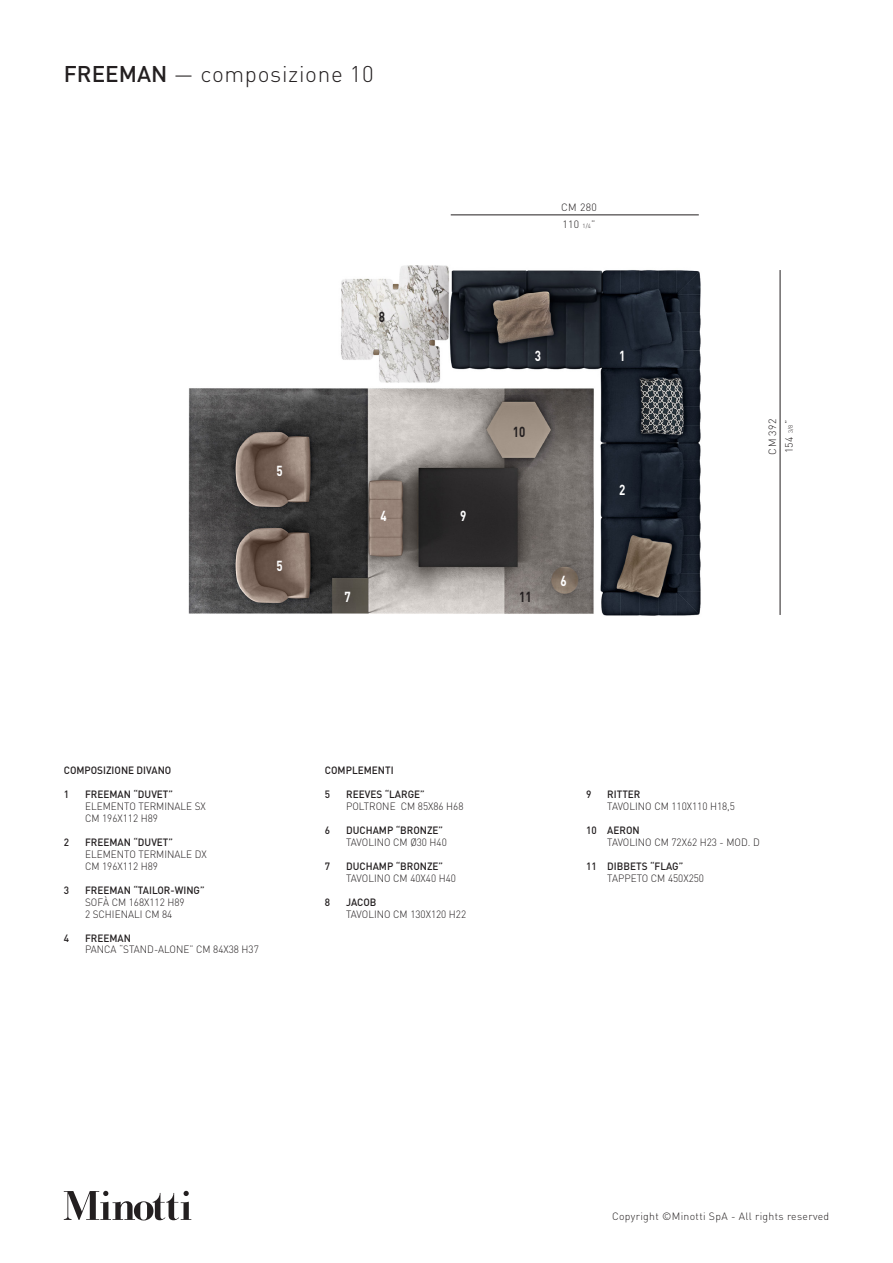
<style>
.page{position:relative;width:893px;height:1263px;background:#fff}
.page>*{position:absolute;margin:0;border:0;box-sizing:border-box;transform-origin:0 0}
.t1{font:300 22.5px "DIN";letter-spacing:.03em;color:#231f20}
.t2{font:700 14.4px "DIN";color:#fff;scale:.8 1}
.t3{font:700 14.4px "DIN";color:#231f20;scale:.8 1}
.t4{font:300 10.5px "DIN";color:#231f20;scale:.95 1}
.t5{font:500 10.5px "DIN";color:#231f20;scale:.95 1}
.t6{font:300 10.5px "DIN";letter-spacing:.03em;color:#231f20}
.t7{font:300 10.5px "DIN";color:#231f20}
.s1{font-weight:500}
.s2{font-size:6px}
</style>
<div class="page">
<svg style="left:64px;top:1191px;width:127px;height:29px"></svg>
<hr style="left:780px;top:270px;width:1px;height:345px;background:#231f20">
<hr style="left:451px;top:215px;width:248px;height:1px;background:#231f20">
<img style="left:188px;top:265px;width:513px;height:351px">
<p class="t1" style="left:64px;top:60px;width:311px"><span class="s1">FREEMAN</span> — composizione 10</p>
<p class="t2" style="left:276px;top:461px;width:9px">5</p>
<p class="t2" style="left:276px;top:556px;width:9px">5</p>
<p class="t3" style="left:379px;top:308px;width:9px">8</p>
<p class="t2" style="left:344px;top:587px;width:9px">7</p>
<p class="t2" style="left:381px;top:507px;width:9px">4</p>
<p class="t2" style="left:460px;top:507px;width:9px">9</p>
<p class="t7" style="left:561px;top:201px;width:37px">CM 280</p>
<p class="t7" style="left:562px;top:217px;width:35px">110 <span class="s2">1/4</span>”</p>
<p class="t2" style="left:535px;top:347px;width:9px">3</p>
<p class="t2" style="left:619px;top:347px;width:9px">1</p>
<p class="t3" style="left:513px;top:422px;width:17px">10</p>
<p class="t2" style="left:619px;top:481px;width:9px">2</p>
<p class="t2" style="left:560px;top:571px;width:9px">6</p>
<p class="t3" style="left:519px;top:587px;width:17px">11</p>
<p class="t7" style="left:766px;top:454px;width:37px;rotate:-90deg">CM 392</p>
<p class="t7" style="left:782px;top:453px;width:35px;rotate:-90deg">154 <span class="s2">3/8</span>”</p>
<p class="t5" style="left:64px;top:764px;width:115px">COMPOSIZIONE DIVANO</p>
<p class="t5" style="left:64px;top:787px;width:7px">1</p>
<p class="t5" style="left:85px;top:787px;width:94px">FREEMAN “DUVET”</p>
<p class="t4" style="left:85px;top:800px;width:129px">ELEMENTO TERMINALE SX</p>
<p class="t4" style="left:85px;top:812px;width:78px">CM 196X112 H89</p>
<p class="t5" style="left:64px;top:835px;width:7px">2</p>
<p class="t5" style="left:85px;top:835px;width:94px">FREEMAN “DUVET”</p>
<p class="t4" style="left:85px;top:847px;width:130px">ELEMENTO TERMINALE DX</p>
<p class="t4" style="left:85px;top:859px;width:78px">CM 196X112 H89</p>
<p class="t5" style="left:64px;top:883px;width:7px">3</p>
<p class="t5" style="left:85px;top:883px;width:127px">FREEMAN “TAILOR-WING”</p>
<p class="t4" style="left:85px;top:895px;width:106px">SOFÀ CM 168X112 H89</p>
<p class="t4" style="left:85px;top:907px;width:93px">2 SCHIENALI CM 84</p>
<p class="t5" style="left:64px;top:931px;width:7px">4</p>
<p class="t5" style="left:85px;top:931px;width:50px">FREEMAN</p>
<p class="t4" style="left:85px;top:943px;width:184px">PANCA “STAND-ALONE” CM 84X38 H37</p>
<p class="t5" style="left:325px;top:764px;width:74px">COMPLEMENTI</p>
<p class="t5" style="left:325px;top:787px;width:7px">5</p>
<p class="t5" style="left:346px;top:787px;width:84px">REEVES “LARGE”</p>
<p class="t4" style="left:346px;top:800px;width:125px">POLTRONE CM 85X86 H68</p>
<p class="t5" style="left:325px;top:823px;width:7px">6</p>
<p class="t5" style="left:346px;top:823px;width:104px">DUCHAMP “BRONZE”</p>
<p class="t4" style="left:346px;top:836px;width:107px">TAVOLINO CM Ø30 H40</p>
<p class="t5" style="left:325px;top:859px;width:7px">7</p>
<p class="t5" style="left:346px;top:859px;width:104px">DUCHAMP “BRONZE”</p>
<p class="t4" style="left:346px;top:871px;width:117px">TAVOLINO CM 40X40 H40</p>
<p class="t5" style="left:325px;top:895px;width:7px">8</p>
<p class="t5" style="left:346px;top:895px;width:34px">JACOB</p>
<p class="t4" style="left:346px;top:907px;width:128px">TAVOLINO CM 130X120 H22</p>
<p class="t5" style="left:586px;top:787px;width:7px">9</p>
<p class="t5" style="left:607px;top:787px;width:36px">RITTER</p>
<p class="t4" style="left:607px;top:799px;width:136px">TAVOLINO CM 110X110 H18,5</p>
<p class="t5" style="left:586px;top:823px;width:58px">10 AERON</p>
<p class="t4" style="left:607px;top:835px;width:162px">TAVOLINO CM 72X62 H23 - MOD. D</p>
<p class="t5" style="left:586px;top:859px;width:104px">11 DIBBETS “FLAG”</p>
<p class="t4" style="left:607px;top:871px;width:103px">TAPPETO CM 450X250</p>
<p class="t6" style="left:612px;top:1210px;width:219px">Copyright ©Minotti SpA - All rights reserved</p>
</div>
